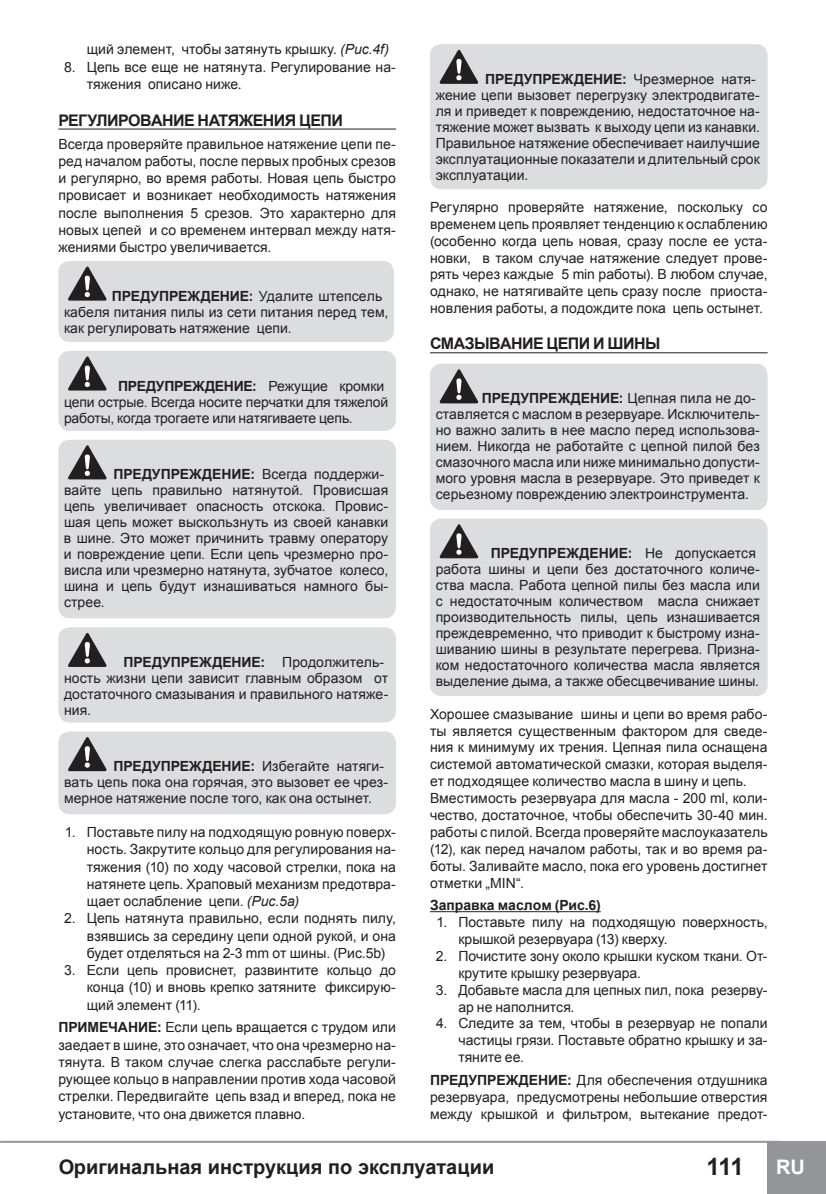
<style>
.page{position:relative;width:826px;height:1194px;background:#fff}
.page>*{position:absolute;margin:0;border:0;box-sizing:border-box;transform-origin:0 0}
.t1{font:700 24px "Arial";color:#231f20}
.t2{font:700 20px "Arial";color:#231f20}
.t3{font:700 20px "Arial";color:#fff}
.title-underline{font:700 16px "Arial";letter-spacing:-.035em;color:#231f20}
.bullets-number{font:14px/16px "Arial";letter-spacing:.005em;color:#231f20}
.subtitle-underline{font:700 14px "Arial";color:#231f20}
.s1{font-style:italic}
.s2{font-weight:700}
</style>
<div class="page">
<div style="left:767px;top:1141px;width:58px;height:53px;background:#939598"></div>
<hr style="left:2px;top:1141px;width:779px;height:2px;background:#939598">
<hr style="left:58px;top:129px;width:338px;height:1px;background:#231f20">
<div style="left:58px;top:261px;width:336px;height:81px;background:#dcdddf;border-radius:11px"></div>
<svg style="left:68px;top:267px;width:38px;height:34px"></svg>
<div style="left:58px;top:351px;width:338px;height:80px;background:#dcdddf;border-radius:11px"></div>
<svg style="left:68px;top:356px;width:38px;height:34px"></svg>
<div style="left:58px;top:440px;width:338px;height:178px;background:#dcdddf;border-radius:11px"></div>
<svg style="left:68px;top:445px;width:38px;height:34px"></svg>
<div style="left:58px;top:627px;width:338px;height:95px;background:#dcdddf;border-radius:11px"></div>
<svg style="left:68px;top:633px;width:38px;height:34px"></svg>
<div style="left:58px;top:731px;width:338px;height:83px;background:#dcdddf;border-radius:11px"></div>
<svg style="left:68px;top:737px;width:38px;height:34px"></svg>
<hr style="left:430px;top:352px;width:337px;height:1px;background:#231f20">
<hr style="left:430px;top:911px;width:170px;height:1px;background:#231f20">
<div style="left:430px;top:44px;width:337px;height:145px;background:#dcdddf;border-radius:11px"></div>
<svg style="left:439px;top:50px;width:39px;height:34px"></svg>
<div style="left:430px;top:364px;width:337px;height:146px;background:#dcdddf;border-radius:11px"></div>
<svg style="left:439px;top:369px;width:39px;height:34px"></svg>
<div style="left:430px;top:519px;width:337px;height:177px;background:#dcdddf;border-radius:11px"></div>
<svg style="left:439px;top:524px;width:39px;height:34px"></svg>
<p class="bullets-number" style="left:87px;top:42px;width:304px">щий элемент, чтобы затянуть крышку. <span class="s1">(Рис.4f)</span></p>
<p class="bullets-number" style="left:87px;top:58px;width:310px;line-height:17.2px;text-indent:-23px">8. Цепь все еще не натянута. Регулирование на&shy;тяжения описано ниже.</p>
<p class="title-underline" style="left:58px;top:109px;width:286px">РЕГУЛИРОВАНИЕ НАТЯЖЕНИЯ ЦЕПИ</p>
<p class="bullets-number" style="left:58px;top:135px;width:339px;line-height:17.2px;text-align:justify">Всегда проверяйте правильное натяжение цепи пе&shy;ред началом работы, после первых пробных срезов и регулярно, во время работы. Новая цепь быстро провисает и возникает необходимость натяжения после выполнения 5 срезов. Это характерно для новых цепей и со временем интервал между натя&shy;жениями быстро увеличивается.</p>
<p class="bullets-number" style="left:64px;top:288px;width:325px;text-indent:48px"><span class="s2">ПРЕДУПРЕЖДЕНИЕ:</span> Удалите штепсель кабеля питания пилы из сети питания перед тем, как регулировать натяжение цепи.</p>
<p class="bullets-number" style="left:64px;top:378px;width:326px;text-indent:54px"><span class="s2">ПРЕДУПРЕЖДЕНИЕ:</span> Режущие кромки цепи острые. Всегда носите перчатки для тяжелой работы, когда трогаете или натягиваете цепь.</p>
<p class="bullets-number" style="left:64px;top:467px;width:326px;text-indent:49px"><span class="s2">ПРЕДУПРЕЖДЕНИЕ:</span> Всегда поддержи&shy;вайте цепь правильно натянутой. Провисшая цепь увеличивает опасность отскока. Провис&shy;шая цепь может выскользнуть из своей канавки в шине. Это может причинить травму оператору и повреждение цепи. Если цепь чрезмерно про&shy;висла или чрезмерно натянута, зубчатое колесо, шина и цепь будут изнашиваться намного бы&shy;стрее.</p>
<p class="bullets-number" style="left:64px;top:654px;width:326px;text-indent:59px"><span class="s2">ПРЕДУПРЕЖДЕНИЕ:</span> Продолжитель&shy;ность жизни цепи зависит главным образом от достаточного смазывания и правильного натяже&shy;ния.</p>
<p class="bullets-number" style="left:64px;top:758px;width:326px;text-indent:49px"><span class="s2">ПРЕДУПРЕЖДЕНИЕ:</span> Избегайте натяги&shy;вать цепь пока она горячая, это вызовет ее чрез&shy;мерное натяжение после того, как она остынет.</p>
<p class="bullets-number" style="left:87px;top:824px;width:310px;line-height:17.2px;text-align:justify;text-indent:-22px">1. Поставьте пилу на подходящую ровную поверх&shy;ность. Закрутите кольцо для регулирования на&shy;тяжения (10) по ходу часовой стрелки, пока на натянете цепь. Храповый механизм предотвра&shy;щает ослабление цепи. <span class="s1">(Рис.5a)</span></p>
<p class="bullets-number" style="left:87px;top:910px;width:310px;line-height:17.2px;text-align:justify;text-indent:-23px">2. Цепь натянута правильно, если поднять пилу, взявшись за середину цепи одной рукой, и она будет отделяться на 2-3 mm от шины. (Рис.5b)</p>
<p class="bullets-number" style="left:87px;top:962px;width:310px;line-height:17.2px;text-align:justify;text-indent:-23px">3. Если цепь провиснет, развинтите кольцо до конца (10) и вновь крепко затяните фиксирую&shy;щий элемент (11).</p>
<p class="bullets-number" style="left:58px;top:1019px;width:339px;line-height:17.2px;text-align:justify"><span class="s2">ПРИМЕЧАНИЕ:</span> Если цепь вращается с трудом или заедает в шине, это означает, что она чрезмерно на&shy;тянута. В таком случае слегка расслабьте регули&shy;рующее кольцо в направлении против хода часовой стрелки. Передвигайте цепь взад и вперед, пока не установите, что она движется плавно.</p>
<p class="bullets-number" style="left:435px;top:71px;width:326px;text-indent:49px"><span class="s2">ПРЕДУПРЕЖДЕНИЕ:</span> Чрезмерное натя&shy;жение цепи вызовет перегрузку электродвигате&shy;ля и приведет к повреждению, недостаточное на&shy;тяжение может вызвать к выходу цепи из канавки.<br>Правильное натяжение обеспечивает наилучшие эксплуатационные показатели и длительный срок эксплуатации.</p>
<p class="bullets-number" style="left:430px;top:199px;width:339px;line-height:16.8px;text-align:justify">Регулярно проверяйте натяжение, поскольку со временем цепь проявляет тенденцию к ослаблению (особенно когда цепь новая, сразу после ее уста&shy;новки, в таком случае натяжение следует прове&shy;рять через каждые 5 min работы). В любом случае, однако, не натягивайте цепь сразу после приоста&shy;новления работы, а подождите пока цепь остынет.</p>
<p class="title-underline" style="left:430px;top:333px;width:232px">СМАЗЫВАНИЕ ЦЕПИ И ШИНЬІ</p>
<p class="bullets-number" style="left:435px;top:391px;width:326px;text-indent:46px"><span class="s2">ПРЕДУПРЕЖДЕНИЕ:</span> Цепная пила не до&shy;ставляется с маслом в резервуаре. Исключитель&shy;но важно залить в нее масло перед использова&shy;нием. Никогда не работайте с цепной пилой без смазочного масла или ниже минимально допусти&shy;мого уровня масла в резервуаре. Это приведет к серьезному повреждению электроинструмента.</p>
<p class="bullets-number" style="left:435px;top:545px;width:326px;text-indent:55px"><span class="s2">ПРЕДУПРЕЖДЕНИЕ:</span> Не допускается работа шины и цепи без достаточного количе&shy;ства масла. Работа цепной пилы без масла или с недостаточным количеством масла снижает производительность пилы, цепь изнашивается преждевременно, что приводит к быстрому изна&shy;шиванию шины в результате перегрева. Призна&shy;ком недостаточного количества масла является выделение дыма, а также обесцвечивание шины.</p>
<p class="bullets-number" style="left:430px;top:705px;width:339px;line-height:16.8px;text-align:justify">Хорошее смазывание шины и цепи во время рабо&shy;ты является существенным фактором для сведе&shy;ния к минимуму их трения. Цепная пила оснащена системой автоматической смазки, которая выделя&shy;ет подходящее количество масла в шину и цепь.</p>
<p class="bullets-number" style="left:430px;top:790px;width:339px;line-height:16.8px;text-align:justify">Вместимость резервуара для масла - 200 ml, коли&shy;чество, достаточное, чтобы обеспечить 30-40 мин. работы с пилой. Всегда проверяйте маслоуказатель (12), как перед началом работы, так и во время ра&shy;боты. Заливайте масло, пока его уровень достигнет отметки „MIN“.</p>
<p class="subtitle-underline" style="left:430px;top:896px;width:172px">Заправка маслом (Рис.6)</p>
<p class="bullets-number" style="left:458px;top:914px;width:310px;line-height:16.8px;text-indent:-22px">1. Поставьте пилу на подходящую поверхность, крышкой резервуара (13) кверху.</p>
<p class="bullets-number" style="left:458px;top:948px;width:310px;line-height:16.8px;text-indent:-22px">2. Почистите зону около крышки куском ткани. От&shy;крутите крышку резервуара.</p>
<p class="bullets-number" style="left:458px;top:981px;width:310px;line-height:16.8px;text-indent:-22px">3. Добавьте масла для цепных пил, пока резерву&shy;ар не наполнится.</p>
<p class="bullets-number" style="left:458px;top:1015px;width:310px;line-height:16.8px;text-align:justify;text-indent:-22px">4. Следите за тем, чтобы в резервуар не попали частицы грязи. Поставьте обратно крышку и за&shy;тяните ее.</p>
<p class="bullets-number" style="left:430px;top:1072px;width:339px;line-height:16.8px;text-align:justify"><span class="s2">ПРЕДУПРЕЖДЕНИЕ:</span> Для обеспечения отдушника резервуара, предусмотрены небольшие отверстия между крышкой и фильтром, вытекание предот-</p>
<h2 class="t2" style="left:58px;top:1153px;width:437px">Оригинальная инструкция по эксплуатации</h2>
<h1 class="t1" style="left:706px;top:1151px;width:39px">111</h1>
<h2 class="t3" style="left:776px;top:1153px;width:30px">RU</h2>
</div>
